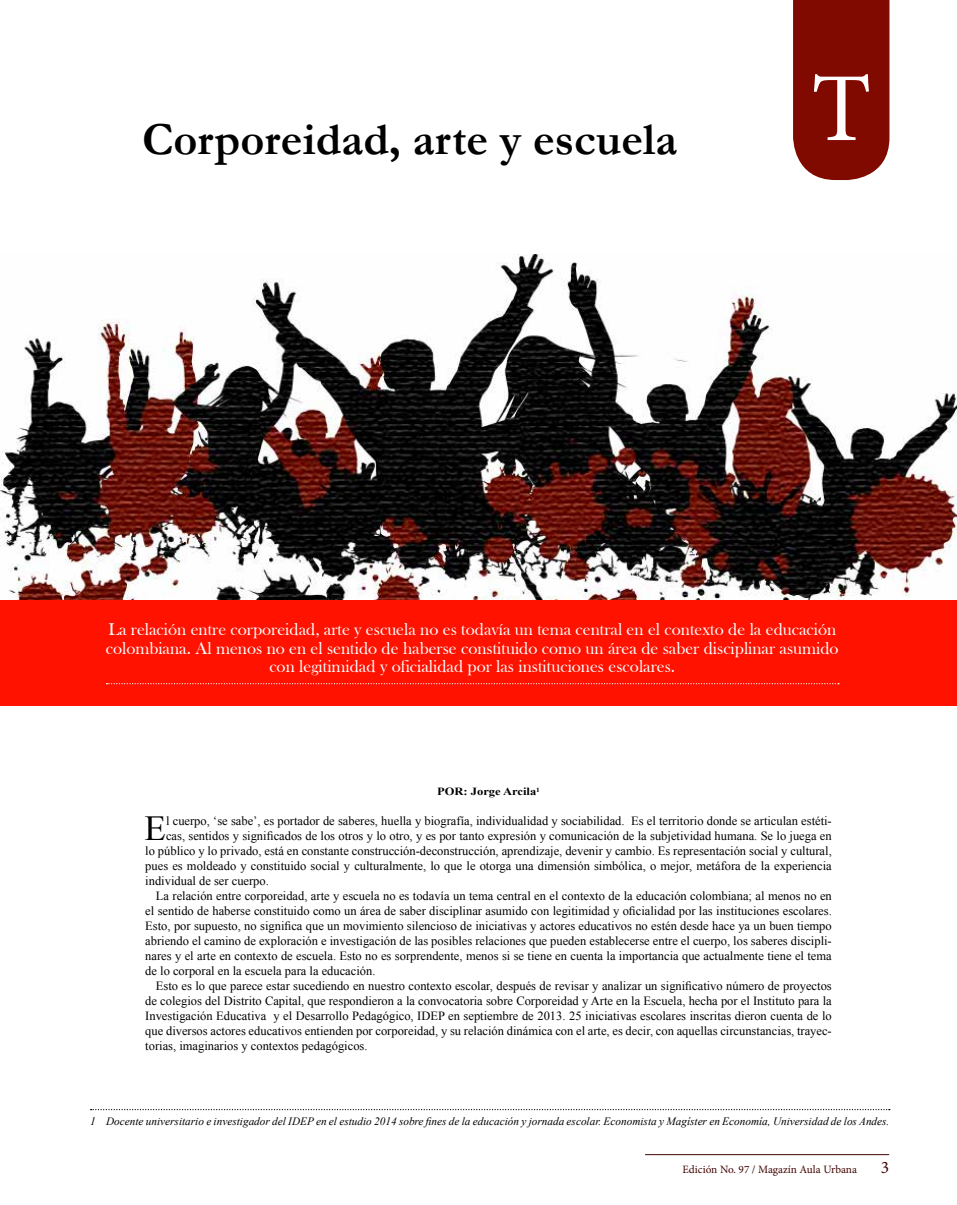
<style>
.page{position:relative;width:957px;height:1205px;background:#fff}
.page>*{position:absolute;margin:0;border:0;box-sizing:border-box;transform-origin:0 0}
.t1{font:97.5px "Minion Pro";color:#fff}
.t2{font:700 46.25px "Garamond";color:#000}
.t3{font:35.12px "Times New Roman";color:#000}
.t4{font:17.5px/18.8px "Bask Old Face";color:#fff;text-align:center}
.t5{font:17.5px "Minion Pro";color:#400400}
.t6{font:12.5px "Times New Roman";color:#000}
.t7{font:italic 11.25px "Times New Roman";color:#000}
.t8{font:11.25px "Minion Pro";color:#400400}
.t9{font:700 11px "Times New Roman";color:#000;scale:1.14 1}
</style>
<div class="page">
<hr style="left:645px;top:1154px;width:244px;height:1px;background:#400400">
<img style="left:1px;top:255px;width:956px;height:345px">
<div style="left:0;top:600px;width:957px;height:105px;background:#ff1200"></div>
<svg style="left:106px;top:683px;width:733px;height:1px"></svg>
<svg style="left:91px;top:1109px;width:799px;height:1px"></svg>
<svg style="left:793px;top:0;width:96px;height:180px"></svg>
<h2 class="t2" style="left:142px;top:107px;width:537px">Corporeidad, arte y escuela</h2>
<h1 class="t1" style="left:811px;top:44px;width:62px">T</h1>
<p class="t4" style="left:106px;top:620px;width:734px">La relación entre corporeidad, arte y escuela no es todavía un tema central en el contexto de la educación colombiana. Al menos no en el sentido de haberse constituido como un área de saber disciplinar asumido con legitimidad y oficialidad por las instituciones escolares.</p>
<p class="t9" style="left:437px;top:784px;width:92px">POR: Jorge Arcila<sup>1</sup></p>
<h3 class="t3" style="left:145px;top:805px;width:23px">E</h3>
<p class="t6" style="left:166px;top:812px;width:667px">l cuerpo, ‘se sabe’, es portador de saberes, huella y biografía, individualidad y sociabilidad. Es el territorio donde se articulan estéti-</p>
<p class="t6" style="left:166px;top:827px;width:667px">cas, sentidos y significados de los otros y lo otro, y es por tanto expresión y comunicación de la subjetividad humana. Se lo juega en</p>
<p class="t6" style="left:145px;top:842px;width:688px">lo público y lo privado, está en constante construcción-deconstrucción, aprendizaje, devenir y cambio. Es representación social y cultural,</p>
<p class="t6" style="left:145px;top:857px;width:688px">pues es moldeado y constituido social y culturalmente, lo que le otorga una dimensión simbólica, o mejor, metáfora de la experiencia</p>
<p class="t6" style="left:145px;top:872px;width:125px">individual de ser cuerpo.</p>
<p class="t6" style="left:156px;top:887px;width:677px">La relación entre corporeidad, arte y escuela no es todavía un tema central en el contexto de la educación colombiana; al menos no en</p>
<p class="t6" style="left:145px;top:902px;width:688px">el sentido de haberse constituido como un área de saber disciplinar asumido con legitimidad y oficialidad por las instituciones escolares.</p>
<p class="t6" style="left:145px;top:917px;width:688px">Esto, por supuesto, no significa que un movimiento silencioso de iniciativas y actores educativos no estén desde hace ya un buen tiempo</p>
<p class="t6" style="left:145px;top:932px;width:688px">abriendo el camino de exploración e investigación de las posibles relaciones que pueden establecerse entre el cuerpo, los saberes discipli-</p>
<p class="t6" style="left:145px;top:947px;width:688px">nares y el arte en contexto de escuela. Esto no es sorprendente, menos si se tiene en cuenta la importancia que actualmente tiene el tema</p>
<p class="t6" style="left:145px;top:962px;width:232px">de lo corporal en la escuela para la educación.</p>
<p class="t6" style="left:156px;top:977px;width:677px">Esto es lo que parece estar sucediendo en nuestro contexto escolar, después de revisar y analizar un significativo número de proyectos</p>
<p class="t6" style="left:145px;top:992px;width:688px">de colegios del Distrito Capital, que respondieron a la convocatoria sobre Corporeidad y Arte en la Escuela, hecha por el Instituto para la</p>
<p class="t6" style="left:145px;top:1007px;width:688px">Investigación Educativa y el Desarrollo Pedagógico, IDEP en septiembre de 2013. 25 iniciativas escolares inscritas dieron cuenta de lo</p>
<p class="t6" style="left:145px;top:1022px;width:688px">que diversos actores educativos entienden por corporeidad, y su relación dinámica con el arte, es decir, con aquellas circunstancias, trayec-</p>
<p class="t6" style="left:145px;top:1037px;width:224px">torias, imaginarios y contextos pedagógicos.</p>
<p class="t7" style="left:90px;top:1113px;width:801px">1 Docente universitario e investigador del IDEP en el estudio 2014 sobre fines de la educación y jornada escolar. Economista y Magíster en Economía, Universidad de los Andes.</p>
<p class="t8" style="left:682px;top:1161px;width:176px">Edición No. 97 / Magazín Aula Urbana</p>
<h3 class="t5" style="left:880px;top:1155px;width:10px">3</h3>
</div>
